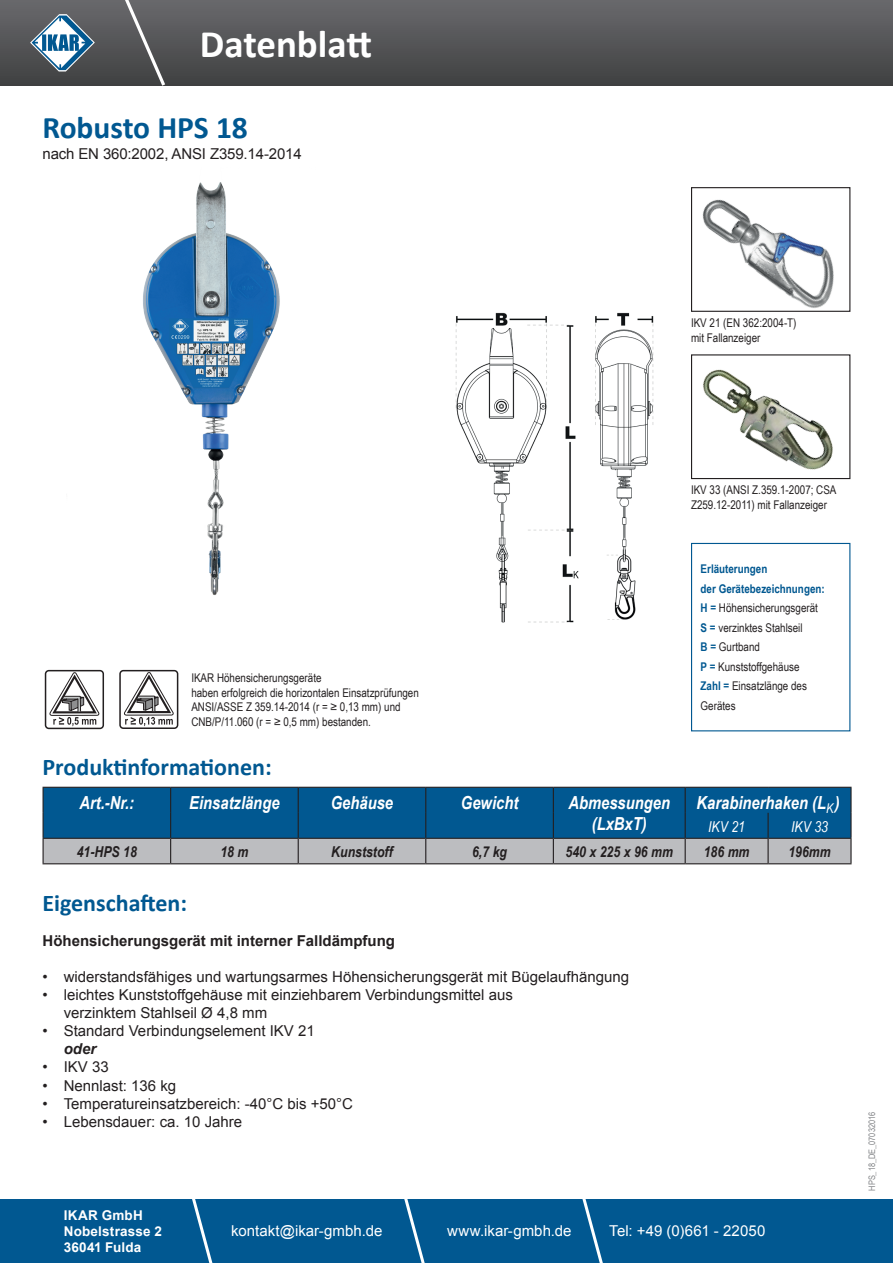
<style>
.page{position:relative;width:893px;height:1263px;background:#fff}
.page>*{position:absolute;margin:0;border:0;box-sizing:border-box;transform-origin:0 0}
.t1{font:700 39px "Calibri";color:#fff}
.t2{font:700 31.5px "Calibri";color:#015891}
.t3{font:700 24px "Calibri";color:#015891}
.t4{font:italic 700 18px/21.6px "Arial Narrow";color:#fff;text-align:center}
.t5{font:15px/18px "Arial";color:#231f20}
.t6{font:15px "Arial";color:#fff}
.t7{font:italic 700 15px "Arial Narrow";color:#231f20}
.t8{font:700 15px "Arial";color:#231f20}
.t9{font:italic 15px "Arial Narrow";color:#fff}
.t10{font:italic 700 15px "Arial";color:#231f20}
.t11{font:700 13.5px/16.2px "Arial";letter-spacing:.015em;color:#fff}
.t12{font:12px/19.5px "Arial Narrow";color:#231f20}
.t13{font:9px "Arial Narrow";color:#808285}
.s1{font-weight:700;color:#015891}
</style>
<div class="page">
<div style="left:119px;top:670px;width:59px;height:59px;border:2px solid #231f20;border-radius:3px"></div>
<svg style="left:124px;top:672px;width:50px;height:54px"></svg>
<div style="left:45px;top:670px;width:59px;height:59px;border:2px solid #231f20;border-radius:3px"></div>
<svg style="left:49px;top:672px;width:51px;height:54px"></svg>
<img style="left:702px;top:199px;width:132px;height:109px">
<div style="left:691px;top:187px;width:159px;height:125px;border:1px solid #231f20"></div>
<div style="left:691px;top:543px;width:159px;height:188px;border:1px solid #015891"></div>
<img style="left:703px;top:369px;width:130px;height:101px">
<div style="left:691px;top:354px;width:159px;height:125px;border:1px solid #231f20"></div>
<hr style="left:850px;top:839px;width:2px;height:24px;background:#231f20">
<hr style="left:768px;top:863px;width:84px;height:1px;background:#231f20">
<hr style="left:768px;top:787px;width:84px;height:1px;background:#231f20">
<hr style="left:850px;top:788px;width:2px;height:25px;background:#231f20">
<svg style="left:43px;top:787px;width:808px;height:77px;background:#3d769c"></svg>
<hr style="left:767px;top:813px;width:2px;height:25px;background:#231f20">
<hr style="left:850px;top:813px;width:2px;height:25px;background:#231f20">
<hr style="left:43px;top:838px;width:128px;height:1px;background:#231f20">
<hr style="left:171px;top:838px;width:127px;height:1px;background:#231f20">
<hr style="left:298px;top:838px;width:128px;height:1px;background:#231f20">
<hr style="left:426px;top:838px;width:127px;height:1px;background:#231f20">
<hr style="left:553px;top:838px;width:132px;height:1px;background:#231f20">
<hr style="left:685px;top:838px;width:83px;height:1px;background:#231f20">
<hr style="left:768px;top:838px;width:84px;height:1px;background:#231f20">
<img style="left:143px;top:182px;width:137px;height:413px">
<div style="left:0;top:0;width:893px;height:85px;background:linear-gradient(to bottom,#69696c,#404142)"></div>
<svg style="left:117px;top:0;width:51px;height:86px;background:#5f6061"></svg>
<svg style="left:30px;top:14px;width:65px;height:58px"></svg>
<div style="left:0;top:1199px;width:893px;height:64px;background:#015891"></div>
<svg style="left:192px;top:1199px;width:21px;height:64px"></svg>
<svg style="left:404px;top:1199px;width:21px;height:64px"></svg>
<svg style="left:582px;top:1199px;width:21px;height:64px"></svg>
<img style="left:455px;top:312px;width:199px;height:311px">
<h1 class="t1" style="left:200px;top:19px;width:174px">Datenblatt</h1>
<h1 class="t1" style="left:346px;top:19px;width:27px">t</h1>
<h2 class="t2" style="left:43px;top:108px;width:207px">Robusto HPS 18</h2>
<p class="t5" style="left:43px;top:145px;width:261px">nach EN 360:2002, ANSI Z359.14-2014</p>
<p class="t12" style="left:691px;top:315px;width:107px;line-height:15px">IKV 21 (EN 362:2004-T) mit Fallanzeiger</p>
<p class="t12" style="left:191px;top:670px;width:229px;line-height:14.4px">IKAR Höhensicherungsgeräte<br>haben erfolgreich die horizontalen Einsatzprüfungen ANSI/ASSE Z 359.14-2014 (r = ≥ 0,13 mm) und CNB/P/11.060 (r = ≥ 0,5 mm) bestanden.</p>
<h3 class="t3" style="left:43px;top:752px;width:231px">Produktinformationen:</h3>
<p class="t12" style="left:691px;top:482px;width:147px;line-height:15px">IKV 33 (ANSI Z.359.1-2007; CSA<br>Z259.12-2011) mit Fallanzeiger</p>
<p class="t12" style="left:701px;top:559px;width:126px"><span class="s1">Erläuterungen<br>der Gerätebezeichnungen:<br>H =</span> Höhensicherungsgerät<br><span class="s1">S =</span> verzinktes Stahlseil<br><span class="s1">B =</span> Gurtband<br><span class="s1">P =</span> Kunststoffgehäuse<br><span class="s1">Zahl =</span> Einsatzlänge des<br>Gerätes</p>
<h3 class="t4" style="left:79px;top:791px;width:56px">Art.-Nr.:</h3>
<h3 class="t4" style="left:189px;top:791px;width:92px">Einsatzlänge</h3>
<h3 class="t4" style="left:331px;top:791px;width:64px">Gehäuse</h3>
<h3 class="t4" style="left:461px;top:791px;width:59px">Gewicht</h3>
<h3 class="t4" style="left:568px;top:791px;width:103px">Abmessungen (LxBxT)</h3>
<h3 class="t4" style="left:697px;top:791px;width:144px">Karabinerhaken (L<sub>K</sub>)</h3>
<p class="t9" style="left:708px;top:816px;width:38px">IKV 21</p>
<p class="t9" style="left:791px;top:816px;width:38px">IKV 33</p>
<p class="t7" style="left:77px;top:840px;width:62px">41-HPS 18</p>
<p class="t7" style="left:220px;top:840px;width:30px">18 m</p>
<p class="t7" style="left:331px;top:840px;width:63px">Kunststoff</p>
<p class="t7" style="left:472px;top:840px;width:36px">6,7 kg</p>
<p class="t7" style="left:566px;top:840px;width:109px">540 x 225 x 96 mm</p>
<p class="t7" style="left:704px;top:840px;width:47px">186 mm</p>
<p class="t7" style="left:788px;top:840px;width:44px">196mm</p>
<h3 class="t3" style="left:43px;top:888px;width:146px">Eigenschaften:</h3>
<p class="t8" style="left:43px;top:931px;width:354px">Höhensicherungsgerät mit interner Falldämpfung</p>
<p class="t5" style="left:43px;top:968px;width:588px">• widerstandsfähiges und wartungsarmes Höhensicherungsgerät mit Bügelaufhängung</p>
<p class="t5" style="left:64px;top:986px;width:451px;text-indent:-21px">• leichtes Kunststoffgehäuse mit einziehbarem Verbindungsmittel aus verzinktem Stahlseil Ø 4,8 mm</p>
<p class="t5" style="left:43px;top:1022px;width:274px">• Standard Verbindungselement IKV 21</p>
<p class="t10" style="left:64px;top:1039px;width:34px">oder</p>
<p class="t5" style="left:43px;top:1058px;width:68px">• IKV 33</p>
<p class="t5" style="left:43px;top:1076px;width:135px">• Nennlast: 136 kg</p>
<p class="t5" style="left:43px;top:1094px;width:312px">• Temperatureinsatzbereich: -40°C bis +50°C</p>
<p class="t5" style="left:43px;top:1112px;width:201px">• Lebensdauer: ca. 10 Jahre</p>
<p class="t11" style="left:64px;top:1207px;width:100px">IKAR GmbH<br>Nobelstrasse 2<br>36041 Fulda</p>
<p class="t6" style="left:231px;top:1221px;width:153px">kontakt@ikar-gmbh.de</p>
<p class="t6" style="left:447px;top:1221px;width:126px">www.ikar-gmbh.de</p>
<p class="t6" style="left:609px;top:1221px;width:158px">Tel: +49 (0)661 - 22050</p>
<p class="t13" style="left:865px;top:1191px;width:80px;rotate:-90deg">HPS_18_DE_07032016</p>
</div>
